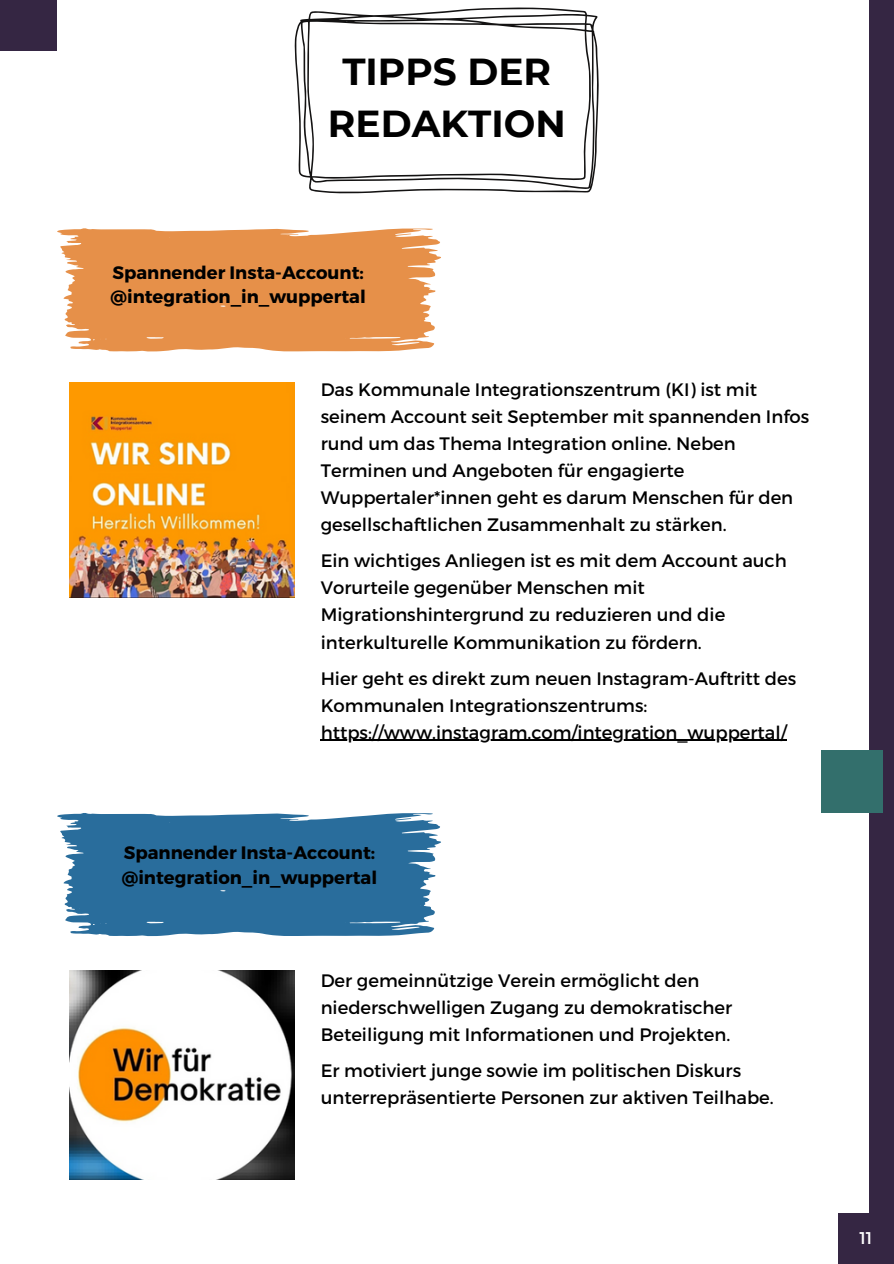
<style>
.page{position:relative;width:894px;height:1264px;background:#fff}
.page>*{position:absolute;margin:0;border:0;box-sizing:border-box;transform-origin:0 0}
.t1{font:700 37.5px/51.8px "Montserrat";color:#000;text-align:center}
.t2{font:18px/27px "Montserrat";color:#000}
.t3{font:700 18px/24.8px "Montserrat";color:#000}
.t4{font:16.95px "Montserrat";color:#fff}
</style>
<div class="page">
<div style="left:868px;top:0;width:25px;height:1263px;background:#352643"></div>
<div style="left:0;top:0;width:57px;height:51px;background:#352643"></div>
<div style="left:837px;top:1212px;width:56px;height:51px;background:#352643"></div>
<svg style="left:295px;top:8px;width:303px;height:185px"></svg>
<svg style="left:57px;top:228px;width:384px;height:124px;background:#e89b5c"></svg>
<img style="left:69px;top:382px;width:225px;height:215px">
<hr style="left:320px;top:739px;width:466px;height:1px;background:#000">
<svg style="left:57px;top:813px;width:384px;height:123px;background:#3e7ba5"></svg>
<img style="left:69px;top:970px;width:225px;height:209px">
<div style="left:821px;top:750px;width:61px;height:62px;background:#336f6c"></div>
<p class="t1" style="left:328px;top:46px;width:239px">TIPPS DER<br>REDAKTION</p>
<p class="t3" style="left:110px;top:259px;width:257px">Spannender Insta-Account: @integration_in_wuppertal</p>
<p class="t2" style="left:320px;top:375px;width:490px">Das Kommunale Integrationszentrum (KI) ist mit seinem Account seit September mit spannenden Infos rund um das Thema Integration online. Neben Terminen und Angeboten für engagierte Wuppertaler*innen geht es darum Menschen für den gesellschaftlichen Zusammenhalt zu stärken.</p>
<h2 class="t2" style="left:320px;top:546px;width:467px">Ein wichtiges Anliegen ist es mit dem Account auch Vorurteile gegenüber Menschen mit Migrationshintergrund zu reduzieren und die interkulturelle Kommunikation zu fördern.</h2>
<p class="t2" style="left:320px;top:663px;width:477px">Hier geht es direkt zum neuen Instagram-Auftritt des<br>Kommunalen Integrationszentrums:</p>
<p class="t2" style="left:320px;top:717px;width:467px">https://www.instagram.com/integration_wuppertal/</p>
<p class="t3" style="left:122px;top:839px;width:257px">Spannender Insta-Account: @integration_in_wuppertal</p>
<h2 class="t2" style="left:320px;top:965px;width:413px">Der gemeinnützige Verein ermöglicht den niederschwelligen Zugang zu demokratischer<br>Beteiligung mit Informationen und Projekten.</h2>
<p class="t2" style="left:320px;top:1055px;width:454px">Er motiviert junge sowie im politischen Diskurs unterrepräsentierte Personen zur aktiven Teilhabe.</p>
<p class="t4" style="left:859px;top:1227px;width:15px">11</p>
</div>
